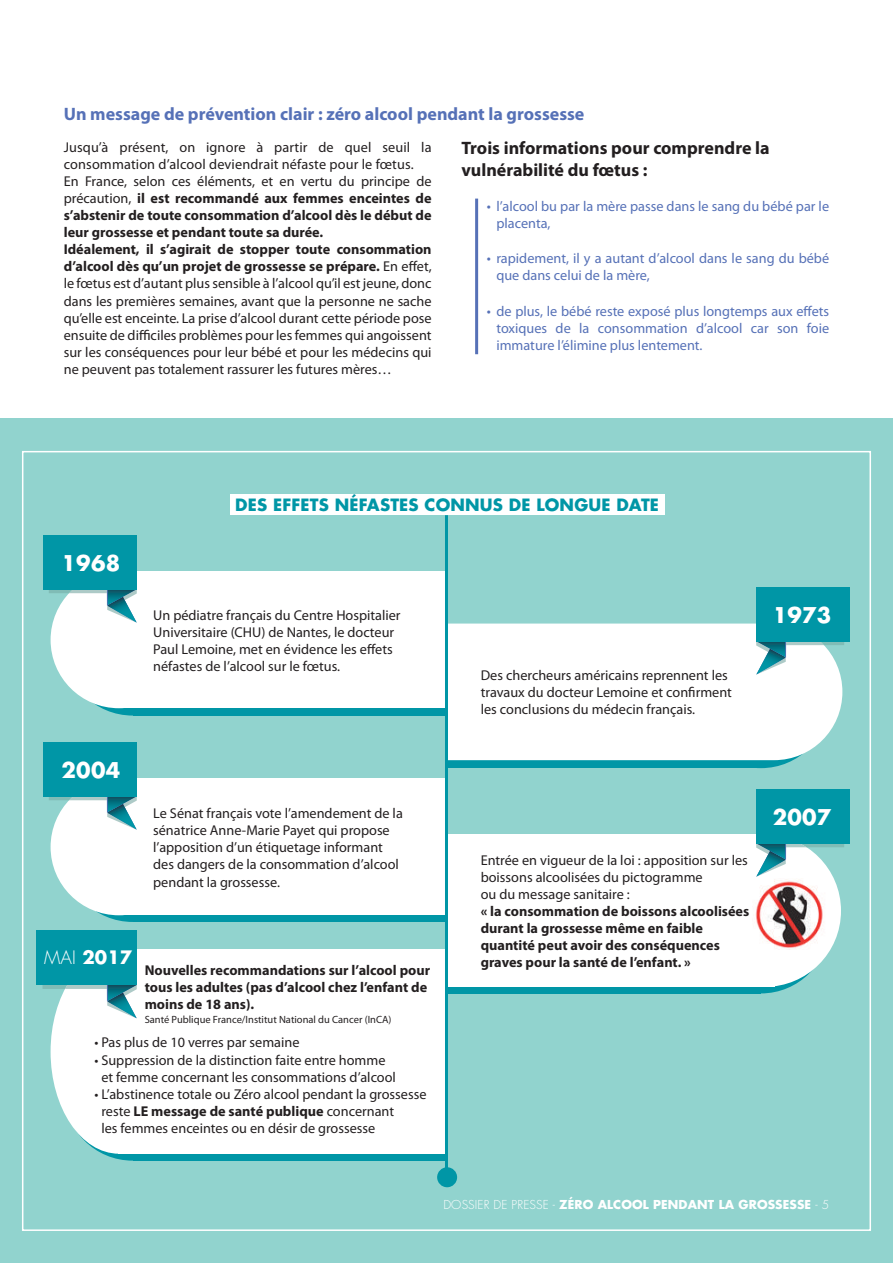
<style>
.page{position:relative;width:893px;height:1263px;background:#fff}
.page>*{position:absolute;margin:0;border:0;box-sizing:border-box;transform-origin:0 0}
.t1{font:700 21.15px "Futura Std";letter-spacing:.01em;color:#fff}
.t2{font:700 18px "Myriad Pro";color:#5671b7}
.t3{font:700 18px/21.6px "Myriad Pro";color:#231f20}
.t4{font:700 18px "Futura Std";color:#fff}
.t5{font:700 16.5px "Futura Std";letter-spacing:.01em;color:#0096a6}
.t6{font:14.25px/17.1px "Myriad Pro";color:#231f20}
.t7{font:14.25px/17.1px "Myriad Pro";color:#5671b7}
.t8{font:700 14.25px/17.1px "Myriad Pro";color:#231f20}
.t9{font:700 12px "Futura Std";letter-spacing:.01em;color:#fff}
.t10{font:10.5px "Myriad Pro";color:#231f20}
.s1{font-weight:700}
.s2{font-weight:600;font-stretch:condensed;font-size:15px}
.s3{font-weight:300}
</style>
<div class="page">
<div style="left:0;top:419px;width:893px;height:844px;background:#91d3ce"></div>
<hr style="left:475px;top:199px;width:3px;height:155px;background:#5671b7">
<div style="left:447px;top:857px;width:314px;height:136px;background:#0096a6"></div>
<div style="left:133px;top:785px;width:313px;height:137px;background:#0096a6"></div>
<div style="left:133px;top:579px;width:313px;height:136px;background:#0096a6"></div>
<div style="left:689px;top:835px;width:152px;height:152px;background:#fff;border-radius:50%"></div>
<div style="left:119px;top:572px;width:329px;height:136px;background:#fff"></div>
<div style="left:51px;top:572px;width:136px;height:136px;background:#fff;border-radius:50%"></div>
<svg style="left:49px;top:589px;width:88px;height:34px"></svg>
<div style="left:44px;top:535px;width:93px;height:54px;background:#0096a6"></div>
<div style="left:447px;top:631px;width:314px;height:137px;background:#0096a6"></div>
<div style="left:448px;top:623px;width:394px;height:137px;background:#fff"></div>
<svg style="left:756px;top:641px;width:88px;height:33px;background:#b8d9dc"></svg>
<div style="left:756px;top:587px;width:93px;height:54px;background:#0096a6"></div>
<div style="left:119px;top:779px;width:329px;height:136px;background:#fff"></div>
<div style="left:51px;top:779px;width:136px;height:136px;background:#fff;border-radius:50%"></div>
<svg style="left:49px;top:796px;width:88px;height:34px"></svg>
<div style="left:44px;top:742px;width:93px;height:54px;background:#0096a6"></div>
<div style="left:445px;top:835px;width:329px;height:152px;background:#fff"></div>
<svg style="left:756px;top:843px;width:88px;height:34px"></svg>
<div style="left:756px;top:789px;width:93px;height:54px;background:#0096a6"></div>
<div style="left:437px;top:1167px;width:20px;height:20px;background:#0096a6;border-radius:50%"></div>
<img style="left:755px;top:879px;width:68px;height:71px">
<div style="left:230px;top:495px;width:434px;height:20px;background:#fff"></div>
<div style="left:133px;top:1024px;width:313px;height:137px;background:#0096a6"></div>
<div style="left:119px;top:950px;width:329px;height:204px;background:#fff"></div>
<div style="left:51px;top:950px;width:136px;height:204px;background:#fff;border-radius:50%"></div>
<svg style="left:43px;top:985px;width:94px;height:33px"></svg>
<div style="left:36px;top:931px;width:101px;height:54px;background:#0096a6"></div>
<hr style="left:445px;top:515px;width:3px;height:657px;background:#0096a6">
<p class="t2" style="left:64px;top:102px;width:522px">un message de prévention clair : zéro alcool pendant la grossesse</p>
<p class="t6" style="left:64px;top:138px;width:369px">Jusqu’à présent, on ignore à partir de quel seuil la consommation d’alcool deviendrait néfaste pour le fœtus.<br>En France, selon ces éléments, et en vertu du principe de précaution, <span class="s1">il est recommandé aux femmes enceintes de s’abstenir de toute consommation d’alcool dès le début de leur grossesse et pendant toute sa durée.<br>Idéalement, il s’agirait de stopper toute consommation d’alcool dès qu’un projet de grossesse se prépare.</span> En effet, le fœtus est d’autant plus sensible à l’alcool qu’il est jeune, donc dans les premières semaines, avant que la personne ne sache qu’elle est enceinte. La prise d’alcool durant cette période pose ensuite de difficiles problèmes pour les femmes qui angoissent sur les conséquences pour leur bébé et pour les médecins qui ne peuvent pas totalement rassurer les futures mères…</p>
<p class="t3" style="left:461px;top:137px;width:310px">Trois informations pour comprendre la vulnérabilité du fœtus :</p>
<p class="t7" style="left:496px;top:198px;width:334px;text-indent:-10px"><span class="s2">•</span> l’alcool bu par la mère passe dans le sang du bébé par le placenta,</p>
<p class="t7" style="left:496px;top:250px;width:334px;text-indent:-10px"><span class="s2">•</span> rapidement, il y a autant d’alcool dans le sang du bébé que dans celui de la mère,</p>
<p class="t7" style="left:496px;top:302px;width:334px;text-align:justify;text-indent:-10px"><span class="s2">•</span> de plus, le bébé reste exposé plus longtemps aux effets toxiques de la consommation d’alcool car son foie immature l’élimine plus lentement.</p>
<h1 class="t1" style="left:62px;top:549px;width:60px">1968</h1>
<h1 class="t1" style="left:62px;top:756px;width:60px">2004</h1>
<p class="t5" style="left:235px;top:494px;width:425px">DES EFFETS NÉFASTES CONNUS DE LONGUE DATE</p>
<p class="t6" style="left:153px;top:606px;width:249px">Un pédiatre français du Centre Hospitalier Universitaire (CHU) de Nantes, le docteur Paul Lemoine, met en évidence les effets néfastes de l’alcool sur le fœtus.</p>
<h1 class="t1" style="left:773px;top:601px;width:60px">1973</h1>
<p class="t6" style="left:481px;top:666px;width:253px">Des chercheurs américains reprennent les travaux du docteur Lemoine et confirment les conclusions du médecin français.</p>
<p class="t6" style="left:153px;top:804px;width:251px">Le Sénat français vote l’amendement de la sénatrice Anne-Marie Payet qui propose l’apposition d’un étiquetage informant des dangers de la consommation d’alcool pendant la grossesse.</p>
<h1 class="t1" style="left:773px;top:803px;width:60px">2007</h1>
<p class="t6" style="left:481px;top:851px;width:269px">Entrée en vigueur de la loi : apposition sur les boissons alcoolisées du pictogramme<br>ou du message sanitaire :</p>
<p class="t8" style="left:481px;top:902px;width:270px">« la consommation de boissons alcoolisées durant la grossesse même en faible quantité peut avoir des conséquences graves pour la santé de l’enfant. »</p>
<p class="t4" style="left:44px;top:946px;width:90px"><span class="s3">MAI</span> 2017</p>
<p class="t8" style="left:145px;top:961px;width:287px">Nouvelles recommandations sur l’alcool pour tous les adultes (pas d’alcool chez l’enfant de moins de 18 ans).</p>
<p class="t10" style="left:145px;top:1013px;width:248px">Santé Publique France/Institut National du Cancer (InCA)</p>
<p class="t6" style="left:94px;top:1034px;width:207px">• Pas plus de 10 verres par semaine</p>
<p class="t6" style="left:101px;top:1051px;width:296px;text-indent:-7px">• Suppression de la distinction faite entre homme et femme concernant les consommations d’alcool</p>
<p class="t6" style="left:101px;top:1085px;width:327px;text-indent:-7px">• L’abstinence totale ou Zéro alcool pendant la grossesse reste <span class="s1">LE message de santé publique</span> concernant<br>les femmes enceintes ou en désir de grossesse</p>
<p class="t9" style="left:443px;top:1196px;width:387px"><span class="s3">DOSSIER DE PRESSE -</span> ZÉRO ALCOOL PENDANT LA GROSSESSE <span class="s3">- 5</span></p>
</div>
